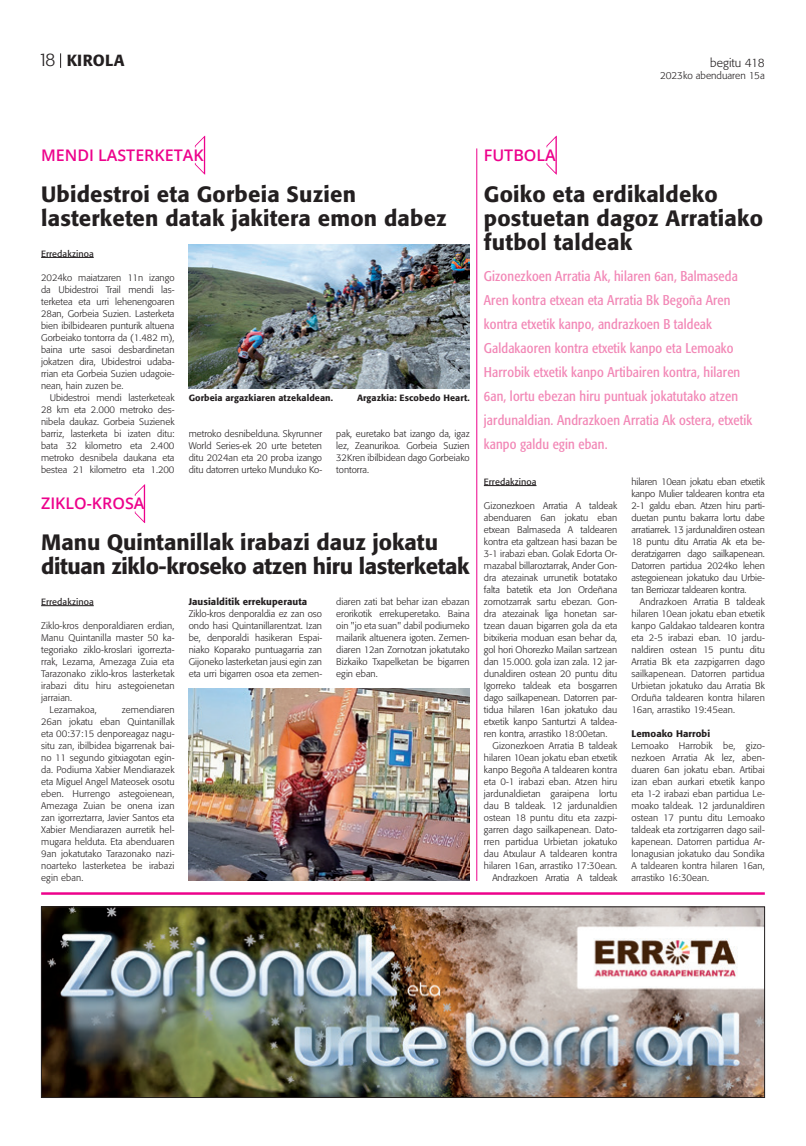
<style>
.page{position:relative;width:806px;height:1146px;background:#fff}
.page>*{position:absolute;margin:0;border:0;box-sizing:border-box;transform-origin:0 0}
.Titularra_16{font:500 22px/24px "Formata";letter-spacing:.01em;color:#231f20}
.Titularra_16-2{font:500 22px/24px "Formata";letter-spacing:-.015em;color:#231f20}
.Titularra_16-3{font:300 18px "Formata";color:#231f20}
.azpisaila_herriak_ki{font:600 16px "Open Sans";color:#ed028c}
.Titularra_16-4{font:500 16px "Formata";letter-spacing:.01em;color:#231f20}
.Testua{font:condensed 14px/24px "Formata";letter-spacing:.01em;color:#f287b6}
.t1{font:300 12px "Formata";color:#231f20}
.t2{font:300 10px "Formata";color:#231f20}
.Testua-2{font:300 9.5px/12px "Formata";color:#231f20;text-align:justify}
.Testua-3{font:500 9.5px "Formata";letter-spacing:.01em;color:#231f20}
.Testua-4{font:500 9px "Formata";letter-spacing:.01em;color:#231f20}
.TItularra_18{font:9px "Formata";letter-spacing:.01em;color:#231f20}
</style>
<div class="page">
<svg style="left:60px;top:53px;width:1px;height:15px"></svg>
<svg style="left:195px;top:136px;width:10px;height:38px"></svg>
<hr style="left:41px;top:257px;width:53px;height:1px;background:#231f20">
<img style="left:189px;top:244px;width:280px;height:144px">
<hr style="left:476px;top:148px;width:1px;height:732px;background:#ed028c">
<svg style="left:546px;top:136px;width:10px;height:38px"></svg>
<hr style="left:483px;top:485px;width:53px;height:1px;background:#231f20">
<hr style="left:41px;top:892px;width:723px;height:2px;background:#ed028c">
<img style="left:43px;top:908px;width:719px;height:187px">
<div style="left:41px;top:906px;width:723px;height:191px;border:1px solid #231f20"></div>
<svg style="left:135px;top:484px;width:10px;height:39px"></svg>
<hr style="left:41px;top:605px;width:53px;height:1px;background:#231f20">
<img style="left:189px;top:688px;width:280px;height:192px">
<p class="Titularra_16-3" style="left:38px;top:49px;width:19px">18</p>
<p class="Titularra_16-4" style="left:67px;top:50px;width:59px">KIROLA</p>
<p class="t1" style="left:709px;top:56px;width:56px">begitu 418</p>
<p class="t2" style="left:659px;top:70px;width:106px">2023ko abenduaren 15a</p>
<p class="azpisaila_herriak_ki" style="left:41px;top:144px;width:164px">MENDI LASTERKETAK</p>
<p class="Titularra_16" style="left:41px;top:182px;width:407px">Ubidestroi eta Gorbeia Suzien lasterketen datak jakitera emon dabez</p>
<p class="TItularra_18" style="left:41px;top:248px;width:54px">Erredakzinoa</p>
<p class="Testua-2" style="left:41px;top:271px;width:135px">2024ko maiatzaren 11n izango da Ubidestroi Trail mendi las&shy;terketea eta urri lehenengoaren 28an, Gorbeia Suzien. Lasterketa bien ibilbidearen punturik altuena Gorbeiako tontorra da (1.482 m), baina urte sasoi desbardinetan jokatzen dira, Ubidestroi udaba&shy;rrian eta Gorbeia Suzien udagoie&shy;nean, hain zuzen be.</p>
<p class="Testua-2" style="left:41px;top:391px;width:135px;text-indent:9px">Ubidestroi mendi lasterketeak 28 km eta 2.000 metroko des&shy;nibela daukaz. Gorbeia Suzienek barriz, lasterketa bi izaten ditu: bata 32 kilometro eta 2.400 metroko desnibela daukana eta bestea 21 kilometro eta 1.200</p>
<p class="azpisaila_herriak_ki" style="left:41px;top:492px;width:105px">ZIKLO-KROSA</p>
<p class="Testua-4" style="left:189px;top:392px;width:146px">Gorbeia argazkiaren atzekaldean.</p>
<p class="Testua-4" style="left:357px;top:392px;width:114px">Argazkia: Escobedo Heart.</p>
<p class="Testua-2" style="left:189px;top:427px;width:135px">metroko desnibelduna. Skyrunner World Series-ek 20 urte beteten ditu 2024an eta 20 proba izango ditu datorren urteko Munduko Ko-</p>
<p class="Testua-2" style="left:336px;top:427px;width:135px">pak, euretako bat izango da, igaz lez, Zeanurikoa. Gorbeia Suzien 32Kren ibilbidean dago Gorbeiako tontorra.</p>
<p class="Titularra_16-2" style="left:41px;top:530px;width:430px">Manu Quintanillak irabazi dauz jokatu dituan ziklo-kroseko atzen hiru lasterketak</p>
<p class="TItularra_18" style="left:41px;top:596px;width:54px">Erredakzinoa</p>
<p class="Testua-3" style="left:189px;top:595px;width:120px">Jausialditik errekuperauta</p>
<p class="Testua-2" style="left:189px;top:607px;width:135px">Ziklo-kros denporaldia ez zan oso ondo hasi Quintanillarentzat. Izan be, denporaldi hasikeran Espai&shy;niako Koparako puntuagarria zan Gijoneko lasterketan jausi egin zan eta urri bigarren osoa eta zemen-</p>
<p class="Testua-2" style="left:41px;top:619px;width:135px">Ziklo-kros denporaldiaren erdian, Manu Quintanilla master 50 ka&shy;tegoriako ziklo-kroslari igorrezta&shy;rrak, Lezama, Amezaga Zuia eta Tarazonako ziklo-kros lasterketak irabazi ditu hiru astegoienetan jarraian.</p>
<p class="Testua-2" style="left:50px;top:703px;width:48px">Lezamakoa,</p>
<p class="Testua-2" style="left:41px;top:703px;width:135px;text-indent:81px">zemendiaren 26an jokatu eban Quintanillak eta 00:37:15 denporeagaz nagu&shy;situ zan, ibilbidea bigarrenak bai&shy;no 11 segundo gitxiagotan egin&shy;da. Podiuma Xabier Mendiarazek eta Miguel Angel Mateosek osotu eben. Hurrengo astegoienean, Amezaga Zuian be onena izan zan igorreztarra, Javier Santos eta Xabier Mendiarazen aurretik hel&shy;mugara helduta. Eta abenduaren 9an jokatutako Tarazonako nazi&shy;noarteko lasterketea be irabazi egin eban.</p>
<p class="Testua-2" style="left:336px;top:595px;width:135px">diaren zati bat behar izan ebazan erorikotik errekuperetako. Baina oin "jo eta suan" dabil podiumeko mailarik altuenera igoten. Zemen&shy;diaren 12an Zornotzan jokatutako Bizkaiko Txapelketan be bigarren egin eban.</p>
<p class="azpisaila_herriak_ki" style="left:483px;top:144px;width:73px">FUTBOLA</p>
<p class="Titularra_16" style="left:483px;top:182px;width:280px">Goiko eta erdikaldeko postuetan dagoz Arratiako futbol taldeak</p>
<p class="Testua" style="left:483px;top:264px;width:270px">Gizonezkoen Arratia Ak, hilaren 6an, Balmaseda Aren kontra etxean eta Arratia Bk Begoña Aren kontra etxetik kanpo, andrazkoen B taldeak Galdakaoren kontra etxetik kanpo eta Lemoako Harrobik etxetik kanpo Artibairen kontra, hilaren 6an, lortu ebezan hiru puntuak jokatutako atzen jardunaldian. Andrazkoen Arratia Ak ostera, etxetik kanpo galdu egin eban.</p>
<p class="TItularra_18" style="left:483px;top:476px;width:54px">Erredakzinoa</p>
<p class="Testua-2" style="left:631px;top:475px;width:135px">hilaren 10ean jokatu eban etxetik kanpo Mulier taldearen kontra eta 2-1 galdu eban. Atzen hiru parti&shy;duetan puntu bakarra lortu dabe arratiarrek. 13 jardunaldiren ostean 18 puntu ditu Arratia Ak eta be&shy;deratzigarren dago sailkapenean.<br>Datorren partidua 2024ko lehen astegoienean jokatuko dau Urbie&shy;tan Berriozar taldearen kontra.</p>
<p class="Testua-2" style="left:631px;top:595px;width:135px;text-indent:9px">Andrazkoen Arratia B taldeak hilaren 10ean jokatu eban etxetik kanpo Galdakao taldearen kontra eta 2-5 irabazi eban. 10 jardu&shy;naldiren ostean 15 puntu ditu Arratia Bk eta zazpigarren dago sailkapenean. Datorren partidua Urbietan jokatuko dau Arratia Bk Orduña taldearen kontra hilaren 16an, arrastiko 19:45ean.</p>
<p class="Testua-3" style="left:631px;top:727px;width:80px">Lemoako Harrobi</p>
<p class="Testua-2" style="left:631px;top:739px;width:135px">Lemoako Harrobik be, gizo&shy;nezkoen Arratia Ak lez, aben&shy;duaren 6an jokatu eban. Artibai izan eban aurkari etxetik kanpo eta 1-2 irabazi eban partidua Le&shy;moako taldeak. 12 jardunaldiren ostean 17 puntu ditu Lemoako taldeak eta zortzigarren dago sail&shy;kapenean. Datorren partidua Ar&shy;lonagusian jokatuko dau Sondika A taldearen kontra hilaren 16an, arrastiko 16:30ean.</p>
<p class="Testua-2" style="left:483px;top:499px;width:135px">Gizonezkoen Arratia A taldeak abenduaren 6an jokatu eban etxean Balmaseda A taldearen kontra eta galtzean hasi bazan be 3-1 irabazi eban. Golak Edorta Or&shy;mazabal billaroztarrak, Ander Gon&shy;dra atezainak urrunetik botatako falta batetik eta Jon Ordeñana zornotzarrak sartu ebezan. Gon&shy;dra atezainak liga honetan sar&shy;tzean dauan bigarren gola da eta bitxikeria moduan esan behar da, gol hori Ohorezko Mailan sartzean dan 15.000. gola izan zala. 12 jar&shy;dunaldiren ostean 20 puntu ditu Igorreko taldeak eta bosgarren dago sailkapenean. Datorren par&shy;tidua hilaren 16an jokatuko dau etxetik kanpo Santurtzi A taldea&shy;ren kontra, arrastiko 18:00etan.</p>
<p class="Testua-2" style="left:483px;top:739px;width:135px;text-indent:9px">Gizonezkoen Arratia B taldeak hilaren 10ean jokatu eban etxetik kanpo Begoña A taldearen kontra eta 0-1 irabazi eban. Atzen hiru jardunaldietan garaipena lortu dau B taldeak. 12 jardunaldien ostean 18 puntu ditu eta zazpi&shy;garren dago sailkapenean. Dato&shy;rren partidua Urbietan jokatuko dau Atxulaur A taldearen kontra hilaren 16an, arrastiko 17:30ean.</p>
<p class="Testua-2" style="left:492px;top:871px;width:126px">Andrazkoen Arratia A taldeak</p>
</div>
